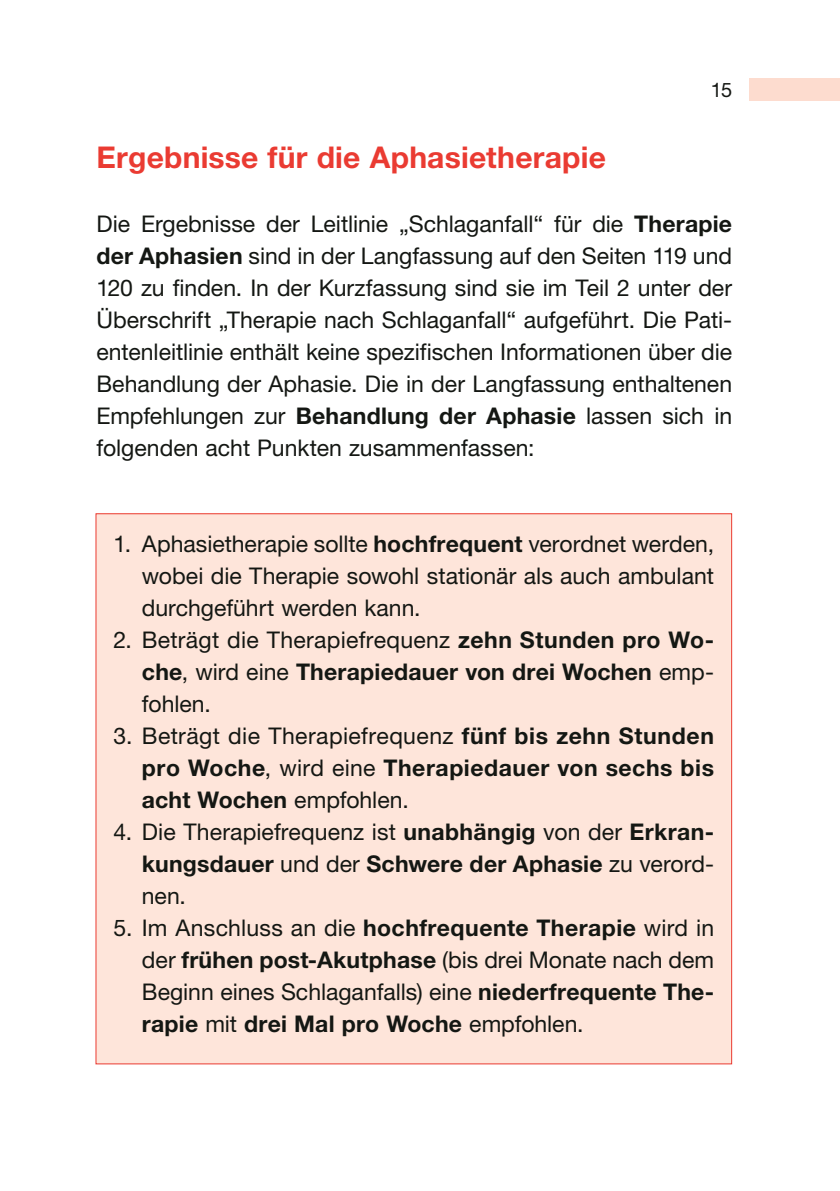
<style>
.page{position:relative;width:840px;height:1191px;background:#fff}
.page>*{position:absolute;margin:0;border:0;box-sizing:border-box;transform-origin:0 0}
.t1{font:700 30px "Helvetica Neue LT Std";letter-spacing:.005em;color:#ea3b32}
.t2{font:23px/32px "Helvetica Neue LT Std";color:#141713;text-align:justify}
.t3{font:700 23px/32px "Helvetica Neue LT Std";letter-spacing:.02em;color:#141713;text-align:justify}
.t4{font:20px "Helvetica Neue LT Std";color:#141713}
.s1{font-weight:700}
.s2{font-weight:400}
</style>
<div class="page">
<div style="left:748px;top:78px;width:91px;height:23px;background:#fddccf"></div>
<div style="left:96px;top:514px;width:635px;height:550px;background:#fee5da"></div>
<h1 class="t1" style="left:96px;top:139px;width:510px">Ergebnisse für die Aphasietherapie</h1>
<p class="t4" style="left:710px;top:77px;width:23px">15</p>
<p class="t2" style="left:96px;top:208px;width:637px">Die Ergebnisse der Leitlinie „Schlaganfall“ für die <span class="s1">Therapie der Aphasien</span> sind in der Langfassung auf den Seiten 119 und 120 zu finden. In der Kurzfassung sind sie im Teil 2 unter der Überschrift „Therapie nach Schlaganfall“ aufgeführt. Die Pati&shy;entenleitlinie enthält keine spezifischen Informationen über die Behandlung der Aphasie. Die in der Langfassung enthaltenen Empfehlungen zur <span class="s1">Behandlung der Aphasie</span> lassen sich in folgenden acht Punkten zusammenfassen:</p>
<p class="t2" style="left:142px;top:528px;width:573px;text-indent:-28px">1. Aphasietherapie sollte <span class="s1">hochfrequent</span> verordnet werden, wobei die Therapie sowohl stationär als auch ambulant durchgeführt werden kann.</p>
<p class="t2" style="left:142px;top:623px;width:573px;text-indent:-28px">2. Beträgt die Therapiefrequenz <span class="s1">zehn Stunden pro Wo&shy;che</span>, wird eine <span class="s1">Therapiedauer von drei Wochen</span> emp&shy;fohlen.</p>
<p class="t3" style="left:142px;top:719px;width:573px;text-indent:-28px"><span class="s2">3. Beträgt die Therapiefrequenz</span> fünf bis zehn Stunden pro Woche<span class="s2">, wird eine</span> Therapiedauer von sechs bis acht Wochen <span class="s2">empfohlen.</span></p>
<p class="t2" style="left:142px;top:815px;width:573px;text-indent:-28px">4. Die Therapiefrequenz ist <span class="s1">unabhängig</span> von der <span class="s1">Erkran&shy;kungsdauer</span> und der <span class="s1">Schwere der Aphasie</span> zu verord&shy;nen.</p>
<p class="t2" style="left:142px;top:911px;width:573px;text-indent:-28px">5. Im Anschluss an die <span class="s1">hochfrequente Therapie</span> wird in der <span class="s1">frühen post-Akutphase</span> (bis drei Monate nach dem Beginn eines Schlaganfalls) eine <span class="s1">niederfrequente The&shy;rapie</span> mit <span class="s1">drei Mal pro Woche</span> empfohlen.</p>
</div>
